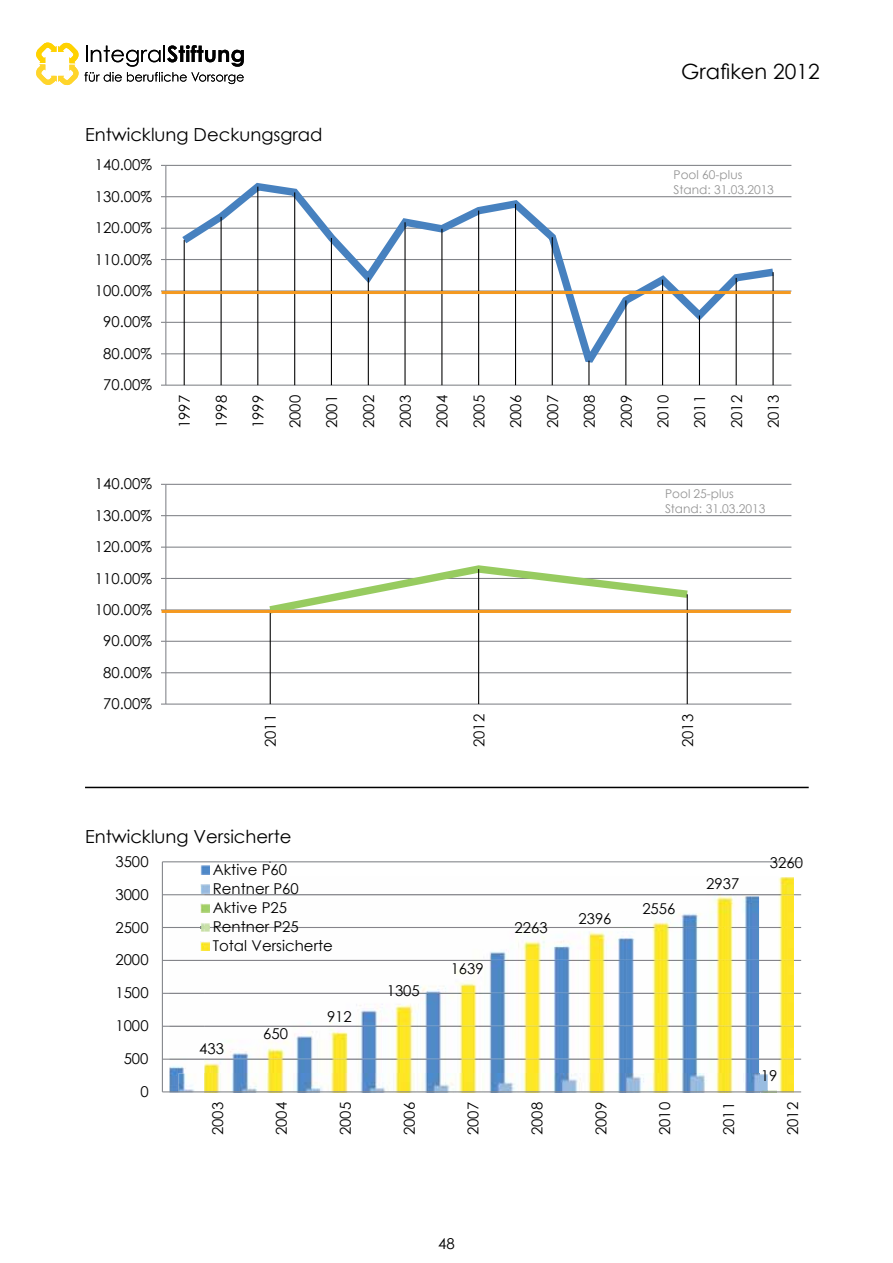
<style>
.page{position:relative;width:893px;height:1263px;background:#fff}
.page>*{position:absolute;margin:0;border:0;box-sizing:border-box;transform-origin:0 0}
.t1{font:21px "Century Gothic";color:#000}
.t2{font:18px "Century Gothic";color:#000}
.t3{font:15px/19.2px "Century Gothic";color:#000}
.t4{font:12.15px "Century Gothic";letter-spacing:-.005em;color:#959595}
.t5{font:12px "Century Gothic";letter-spacing:.005em;color:#959595}
</style>
<div class="page">
<hr style="left:85px;top:787px;width:724px;height:1px;background:#000">
<svg style="left:36px;top:43px;width:43px;height:42px"></svg>
<svg style="left:85px;top:45px;width:159px;height:39px"></svg>
<hr style="left:166px;top:353px;width:625px;height:1px;background:#828489">
<hr style="left:166px;top:322px;width:625px;height:1px;background:#828489">
<hr style="left:166px;top:290px;width:625px;height:2px;background:#828489">
<hr style="left:166px;top:259px;width:625px;height:1px;background:#828489">
<hr style="left:166px;top:228px;width:625px;height:1px;background:#828489">
<hr style="left:166px;top:196px;width:625px;height:1px;background:#828489">
<hr style="left:166px;top:165px;width:625px;height:1px;background:#828489">
<hr style="left:165px;top:165px;width:1px;height:220px;background:#828489">
<hr style="left:166px;top:385px;width:625px;height:1px;background:#828489">
<svg style="left:174px;top:182px;width:607px;height:197px"></svg>
<hr style="left:184px;top:240px;width:1px;height:145px;background:#000">
<hr style="left:221px;top:217px;width:1px;height:168px;background:#000">
<hr style="left:257px;top:187px;width:1px;height:198px;background:#000">
<hr style="left:294px;top:192px;width:1px;height:193px;background:#000">
<hr style="left:331px;top:238px;width:1px;height:147px;background:#000">
<hr style="left:368px;top:277px;width:1px;height:108px;background:#000">
<hr style="left:404px;top:222px;width:2px;height:163px;background:#000">
<hr style="left:441px;top:229px;width:1px;height:156px;background:#000">
<hr style="left:478px;top:211px;width:1px;height:174px;background:#000">
<hr style="left:515px;top:204px;width:1px;height:181px;background:#000">
<hr style="left:552px;top:237px;width:1px;height:148px;background:#000">
<svg style="left:588px;top:361px;width:1px;height:24px"></svg>
<hr style="left:625px;top:300px;width:1px;height:85px;background:#000">
<hr style="left:662px;top:280px;width:1px;height:105px;background:#000">
<hr style="left:699px;top:315px;width:1px;height:70px;background:#000">
<hr style="left:736px;top:278px;width:1px;height:107px;background:#000">
<hr style="left:772px;top:272px;width:2px;height:113px;background:#000">
<hr style="left:162px;top:291px;width:629px;height:3px;background:#f49920">
<hr style="left:166px;top:672px;width:625px;height:1px;background:#828489">
<hr style="left:166px;top:641px;width:625px;height:1px;background:#828489">
<hr style="left:166px;top:609px;width:625px;height:1px;background:#828489">
<hr style="left:166px;top:578px;width:625px;height:1px;background:#828489">
<hr style="left:166px;top:547px;width:625px;height:1px;background:#828489">
<hr style="left:166px;top:515px;width:625px;height:1px;background:#828489">
<hr style="left:166px;top:484px;width:625px;height:1px;background:#828489">
<hr style="left:165px;top:484px;width:1px;height:220px;background:#828489">
<hr style="left:166px;top:703px;width:625px;height:2px;background:#828489">
<svg style="left:261px;top:565px;width:434px;height:53px"></svg>
<hr style="left:270px;top:610px;width:1px;height:94px;background:#000">
<hr style="left:478px;top:569px;width:1px;height:135px;background:#000">
<hr style="left:687px;top:594px;width:1px;height:110px;background:#000">
<hr style="left:162px;top:610px;width:629px;height:3px;background:#f49920">
<hr style="left:162px;top:1058px;width:639px;height:2px;background:#828489">
<hr style="left:162px;top:1026px;width:639px;height:1px;background:#828489">
<hr style="left:162px;top:993px;width:639px;height:1px;background:#828489">
<hr style="left:162px;top:960px;width:639px;height:1px;background:#828489">
<hr style="left:162px;top:927px;width:639px;height:1px;background:#828489">
<hr style="left:162px;top:894px;width:639px;height:1px;background:#828489">
<hr style="left:162px;top:861px;width:639px;height:1px;background:#828489">
<img style="left:178px;top:1073px;width:17px;height:18px">
<img style="left:204px;top:877px;width:590px;height:214px">
<img style="left:204px;top:894px;width:590px;height:166px">
<img style="left:204px;top:896px;width:555px;height:195px">
<svg style="left:762px;top:1090px;width:14px;height:1px"></svg>
<hr style="left:162px;top:862px;width:1px;height:230px;background:#828489">
<hr style="left:162px;top:1091px;width:639px;height:1px;background:#828489">
<svg style="left:201px;top:865px;width:9px;height:9px"></svg>
<svg style="left:201px;top:884px;width:9px;height:9px"></svg>
<svg style="left:201px;top:903px;width:9px;height:9px"></svg>
<svg style="left:201px;top:923px;width:9px;height:9px"></svg>
<svg style="left:201px;top:942px;width:9px;height:9px"></svg>
<p class="t2" style="left:85px;top:122px;width:239px">Entwicklung Deckungsgrad</p>
<p class="t3" style="left:95px;top:155px;width:59px">140.00%</p>
<p class="t3" style="left:95px;top:186px;width:59px">130.00%</p>
<p class="t3" style="left:95px;top:218px;width:59px">120.00%</p>
<p class="t3" style="left:95px;top:249px;width:59px">110.00%</p>
<p class="t3" style="left:95px;top:281px;width:59px">100.00%</p>
<p class="t3" style="left:103px;top:312px;width:50px">90.00%</p>
<p class="t3" style="left:103px;top:344px;width:51px">80.00%</p>
<p class="t3" style="left:103px;top:375px;width:50px">70.00%</p>
<h1 class="t1" style="left:681px;top:57px;width:140px">Grafiken 2012</h1>
<p class="t5" style="left:673px;top:167px;width:70px">Pool 60-plus</p>
<p class="t4" style="left:673px;top:181px;width:102px">Stand: 31.03.2013</p>
<p class="t3" style="left:95px;top:474px;width:59px">140.00%</p>
<p class="t3" style="left:95px;top:505px;width:59px">130.00%</p>
<p class="t3" style="left:95px;top:537px;width:59px">120.00%</p>
<p class="t3" style="left:95px;top:568px;width:59px">110.00%</p>
<p class="t3" style="left:95px;top:600px;width:59px">100.00%</p>
<p class="t3" style="left:103px;top:631px;width:50px">90.00%</p>
<p class="t3" style="left:103px;top:663px;width:51px">80.00%</p>
<p class="t3" style="left:103px;top:694px;width:50px">70.00%</p>
<p class="t3" style="left:175px;top:428px;width:35px;rotate:-90deg">1997</p>
<p class="t3" style="left:212px;top:428px;width:35px;rotate:-90deg">1998</p>
<p class="t3" style="left:248px;top:428px;width:35px;rotate:-90deg">1999</p>
<p class="t3" style="left:285px;top:428px;width:35px;rotate:-90deg">2000</p>
<p class="t3" style="left:322px;top:428px;width:35px;rotate:-90deg">2001</p>
<p class="t3" style="left:359px;top:428px;width:35px;rotate:-90deg">2002</p>
<p class="t3" style="left:396px;top:428px;width:35px;rotate:-90deg">2003</p>
<p class="t3" style="left:432px;top:428px;width:35px;rotate:-90deg">2004</p>
<p class="t3" style="left:469px;top:428px;width:35px;rotate:-90deg">2005</p>
<p class="t3" style="left:506px;top:428px;width:35px;rotate:-90deg">2006</p>
<p class="t3" style="left:543px;top:428px;width:35px;rotate:-90deg">2007</p>
<p class="t3" style="left:580px;top:428px;width:35px;rotate:-90deg">2008</p>
<p class="t3" style="left:616px;top:428px;width:35px;rotate:-90deg">2009</p>
<p class="t3" style="left:653px;top:428px;width:35px;rotate:-90deg">2010</p>
<p class="t3" style="left:690px;top:428px;width:35px;rotate:-90deg">2011</p>
<p class="t3" style="left:727px;top:428px;width:35px;rotate:-90deg">2012</p>
<p class="t3" style="left:764px;top:428px;width:35px;rotate:-90deg">2013</p>
<p class="t5" style="left:665px;top:486px;width:70px">Pool 25-plus</p>
<p class="t4" style="left:665px;top:500px;width:102px">Stand: 31.03.2013</p>
<p class="t3" style="left:261px;top:747px;width:35px;rotate:-90deg">2011</p>
<p class="t3" style="left:469px;top:747px;width:35px;rotate:-90deg">2012</p>
<p class="t3" style="left:678px;top:747px;width:35px;rotate:-90deg">2013</p>
<p class="t2" style="left:85px;top:824px;width:208px">Entwicklung Versicherte</p>
<p class="t3" style="left:115px;top:851px;width:35px">3500</p>
<p class="t3" style="left:115px;top:884px;width:35px">3000</p>
<p class="t3" style="left:115px;top:917px;width:35px">2500</p>
<p class="t3" style="left:115px;top:950px;width:35px">2000</p>
<p class="t3" style="left:115px;top:983px;width:35px">1500</p>
<p class="t3" style="left:115px;top:1016px;width:35px">1000</p>
<p class="t3" style="left:124px;top:1049px;width:26px">500</p>
<p class="t3" style="left:140px;top:1082px;width:10px">0</p>
<p class="t3" style="left:213px;top:859px;width:122px">Aktive P60<br>Rentner P60<br>Aktive P25<br>Rentner P25<br>Total Versicherte</p>
<p class="t3" style="left:199px;top:1038px;width:26px">433</p>
<p class="t3" style="left:263px;top:1024px;width:26px">650</p>
<p class="t3" style="left:327px;top:1007px;width:26px">912</p>
<p class="t3" style="left:387px;top:981px;width:35px">1305</p>
<p class="t3" style="left:451px;top:959px;width:35px">1639</p>
<p class="t3" style="left:515px;top:918px;width:35px">2263</p>
<p class="t3" style="left:578px;top:909px;width:35px">2396</p>
<p class="t3" style="left:642px;top:899px;width:35px">2556</p>
<p class="t3" style="left:706px;top:873px;width:35px">2937</p>
<p class="t3" style="left:770px;top:852px;width:35px">3260</p>
<p class="t3" style="left:761px;top:1066px;width:18px">19</p>
<p class="t3" style="left:208px;top:1135px;width:35px;rotate:-90deg">2003</p>
<p class="t3" style="left:272px;top:1135px;width:35px;rotate:-90deg">2004</p>
<p class="t3" style="left:336px;top:1135px;width:35px;rotate:-90deg">2005</p>
<p class="t3" style="left:399px;top:1135px;width:35px;rotate:-90deg">2006</p>
<p class="t3" style="left:463px;top:1135px;width:35px;rotate:-90deg">2007</p>
<p class="t3" style="left:527px;top:1135px;width:35px;rotate:-90deg">2008</p>
<p class="t3" style="left:591px;top:1135px;width:35px;rotate:-90deg">2009</p>
<p class="t3" style="left:655px;top:1135px;width:35px;rotate:-90deg">2010</p>
<p class="t3" style="left:719px;top:1135px;width:35px;rotate:-90deg">2011</p>
<p class="t3" style="left:783px;top:1135px;width:35px;rotate:-90deg">2012</p>
<p class="t3" style="left:438px;top:1233px;width:18px">48</p>
</div>
